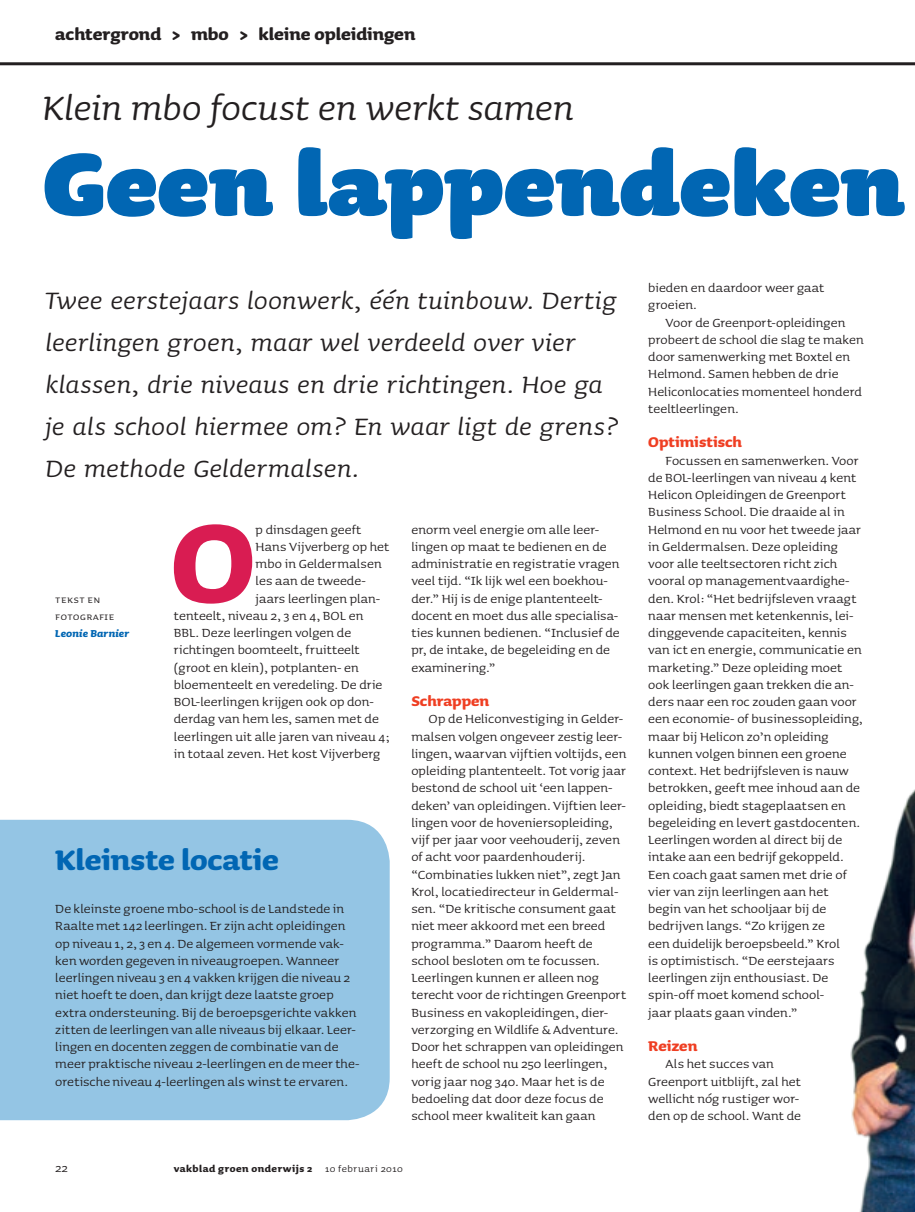
<style>
.page{position:relative;width:915px;height:1212px;background:#fff}
.page>*{position:absolute;margin:0;border:0;box-sizing:border-box;transform-origin:0 0}
.t1{font:700 142.8px "Sauna";color:#d91c52}
.t2{font:900 105.75px "Sauna";letter-spacing:-.005em;color:#0166b3}
.t3{font:italic 45px "Sauna";letter-spacing:-.005em;color:#231f20}
.t4{font:700 36px "Sauna";letter-spacing:-.005em;color:#0166b3}
.t5{font:italic 31.5px/42px "Sauna";letter-spacing:.01em;color:#231f20}
.t6{font:700 21px "Sauna";letter-spacing:-.005em;color:#231f20}
.t7{font:700 18px "Sauna";color:#ef3e22}
.t8{font:15.75px/17.2px "Sauna";letter-spacing:.005em;color:#231f20}
.t9{font:15px "Sauna";color:#231f20}
.t10{font:12.75px/17.2px "Sauna Small Caps";letter-spacing:.02em;color:#231f20}
.t11{font:italic 700 12.75px "Sauna";letter-spacing:.01em;color:#0166b3}
.t12{font:700 12px "Sauna";letter-spacing:.04em;color:#231f20}
.s1{font-weight:400}
</style>
<div class="page">
<div style="left:0;top:820px;width:389px;height:300px;background:#94c5e4"></div>
<hr style="left:0;top:62px;width:914px;height:3px;background:#231f20">
<img style="left:850px;top:790px;width:64px;height:422px">
<h3 class="t6" style="left:55px;top:23px;width:361px">achtergrond &gt; mbo &gt; kleine opleidingen</h3>
<h3 class="t3" style="left:43px;top:83px;width:533px">Klein mbo focust en werkt samen</h3>
<h2 class="t2" style="left:43px;top:125px;width:863px">Geen lappendeken</h2>
<h3 class="t5" style="left:45px;top:279px;width:574px">Twee eerstejaars loonwerk, één tuinbouw. Dertig leerlingen groen, maar wel verdeeld over vier klassen, drie niveaus en drie richtingen. Hoe ga je als school hiermee om? En waar ligt de grens?<br>De methode Geldermalsen.</h3>
<p class="t10" style="left:55px;top:590px;width:61px">tekst en fotografie</p>
<p class="t11" style="left:55px;top:627px;width:75px">Leonie Barnier</p>
<h1 class="t1" style="left:170px;top:487px;width:87px">O</h1>
<p class="t8" style="left:255px;top:521px;width:107px">p dinsdagen geeft</p>
<p class="t8" style="left:255px;top:538px;width:135px">Hans Vijverberg op het</p>
<p class="t8" style="left:255px;top:555px;width:127px">mbo in Geldermalsen</p>
<p class="t8" style="left:255px;top:572px;width:112px">les aan de tweede-</p>
<p class="t8" style="left:255px;top:590px;width:126px">jaars leerlingen plan-</p>
<p class="t8" style="left:174px;top:607px;width:191px">tenteelt, niveau 2, 3 en 4, BOL en</p>
<p class="t8" style="left:174px;top:624px;width:179px">BBL. Deze leerlingen volgen de</p>
<p class="t8" style="left:174px;top:641px;width:187px">richtingen boomteelt, fruitteelt</p>
<p class="t8" style="left:174px;top:659px;width:186px">(groot en klein), potplanten- en</p>
<p class="t8" style="left:174px;top:676px;width:210px">bloementeelt en veredeling. De drie</p>
<p class="t8" style="left:174px;top:693px;width:201px">BOL-leerlingen krijgen ook op don-</p>
<p class="t8" style="left:174px;top:710px;width:206px">derdag van hem les, samen met de</p>
<p class="t8" style="left:174px;top:728px;width:217px">leerlingen uit alle jaren van niveau 4;</p>
<p class="t8" style="left:174px;top:745px;width:208px">in totaal zeven. Het kost Vijverberg</p>
<h3 class="t4" style="left:55px;top:840px;width:225px">Kleinste locatie</h3>
<p class="t8" style="left:55px;top:900px;width:306px">De kleinste groene mbo-school is de Landstede in Raalte met 142 leerlingen. Er zijn acht opleidingen op niveau 1, 2, 3 en 4. De algemeen vormende vak&shy;ken worden gegeven in niveaugroepen. Wanneer leerlingen niveau 3 en 4 vakken krijgen die niveau 2 niet hoeft te doen, dan krijgt deze laatste groep extra ondersteuning. Bij de beroepsgerichte vakken zitten de leerlingen van alle niveaus bij elkaar. Leer&shy;lingen en docenten zeggen de combinatie van de meer praktische niveau 2-leerlingen en de meer the&shy;oretische niveau 4-leerlingen als winst te ervaren.</p>
<p class="t8" style="left:411px;top:521px;width:210px">enorm veel energie om alle leer&shy;lingen op maat te bedienen en de administratie en registratie vragen veel tijd. “Ik lijk wel een boekhou&shy;der.” Hij is de enige plantenteelt&shy;docent en moet dus alle specialisa&shy;ties kunnen bedienen. “Inclusief de pr, de intake, de begeleiding en de examinering.”</p>
<p class="t7" style="left:411px;top:691px;width:79px">Schrappen</p>
<p class="t8" style="left:411px;top:710px;width:217px;text-indent:17px">Op de Heliconvestiging in Gelder&shy;malsen volgen ongeveer zestig leer&shy;lingen, waarvan vijftien voltijds, een opleiding plantenteelt. Tot vorig jaar bestond de school uit ‘een lappen&shy;deken’ van opleidingen. Vijftien leer&shy;lingen voor de hoveniersopleiding, vijf per jaar voor veehouderij, zeven of acht voor paardenhouderij. “Combinaties lukken niet”, zegt Jan Krol, locatiedirecteur in Geldermal&shy;sen. “De kritische consument gaat niet meer akkoord met een breed programma.” Daarom heeft de school besloten om te focussen.<br>Leerlingen kunnen er alleen nog terecht voor de richtingen Greenport Business en vakopleidingen, dier&shy;verzorging en Wildlife &amp; Adventure.<br>Door het schrappen van opleidingen heeft de school nu 250 leerlingen, vorig jaar nog 340. Maar het is de bedoeling dat door deze focus de school meer kwaliteit kan gaan</p>
<p class="t9" style="left:55px;top:1160px;width:14px">22</p>
<p class="t12" style="left:174px;top:1162px;width:230px">vakblad groen onderwijs 2 <span class="s1">10 februari 2010</span></p>
<p class="t8" style="left:648px;top:279px;width:177px">bieden en daardoor weer gaat groeien.</p>
<p class="t8" style="left:648px;top:314px;width:217px;text-indent:17px">Voor de Greenport-opleidingen probeert de school die slag te maken door samenwerking met Boxtel en<br>Helmond. Samen hebben de drie<br>Heliconlocaties momenteel honderd teeltleerlingen.</p>
<p class="t7" style="left:648px;top:433px;width:95px">Optimistisch</p>
<p class="t8" style="left:648px;top:452px;width:216px;text-indent:17px">Focussen en samenwerken. Voor de BOL-leerlingen van niveau 4 kent Helicon Opleidingen de Greenport Business School. Die draaide al in Helmond en nu voor het tweede jaar in Geldermalsen. Deze opleiding voor alle teeltsectoren richt zich vooral op managementvaardighe&shy;den. Krol: “Het bedrijfsleven vraagt naar mensen met ketenkennis, lei&shy;dinggevende capaciteiten, kennis van ict en energie, communicatie en marketing.” Deze opleiding moet ook leerlingen gaan trekken die an&shy;ders naar een roc zouden gaan voor een economie- of businessopleiding, maar bij Helicon zo’n opleiding kunnen volgen binnen een groene context. Het bedrijfsleven is nauw betrokken, geeft mee inhoud aan de opleiding, biedt stageplaatsen en begeleiding en levert gastdocenten.<br>Leerlingen worden al direct bij de intake aan een bedrijf gekoppeld.<br>Een coach gaat samen met drie of vier van zijn leerlingen aan het begin van het schooljaar bij de bedrijven langs. “Zo krijgen ze<br>een duidelijk beroepsbeeld.” Krol<br>is optimistisch. “De eerstejaars leerlingen zijn enthousiast. De spin-off moet komend school-<br>jaar plaats gaan vinden.”</p>
<p class="t7" style="left:648px;top:1036px;width:51px">Reizen</p>
<p class="t8" style="left:648px;top:1055px;width:154px;text-indent:17px">Als het succes van<br>Greenport uitblijft, zal het wellicht nóg rustiger wor&shy;den op de school. Want de</p>
</div>
